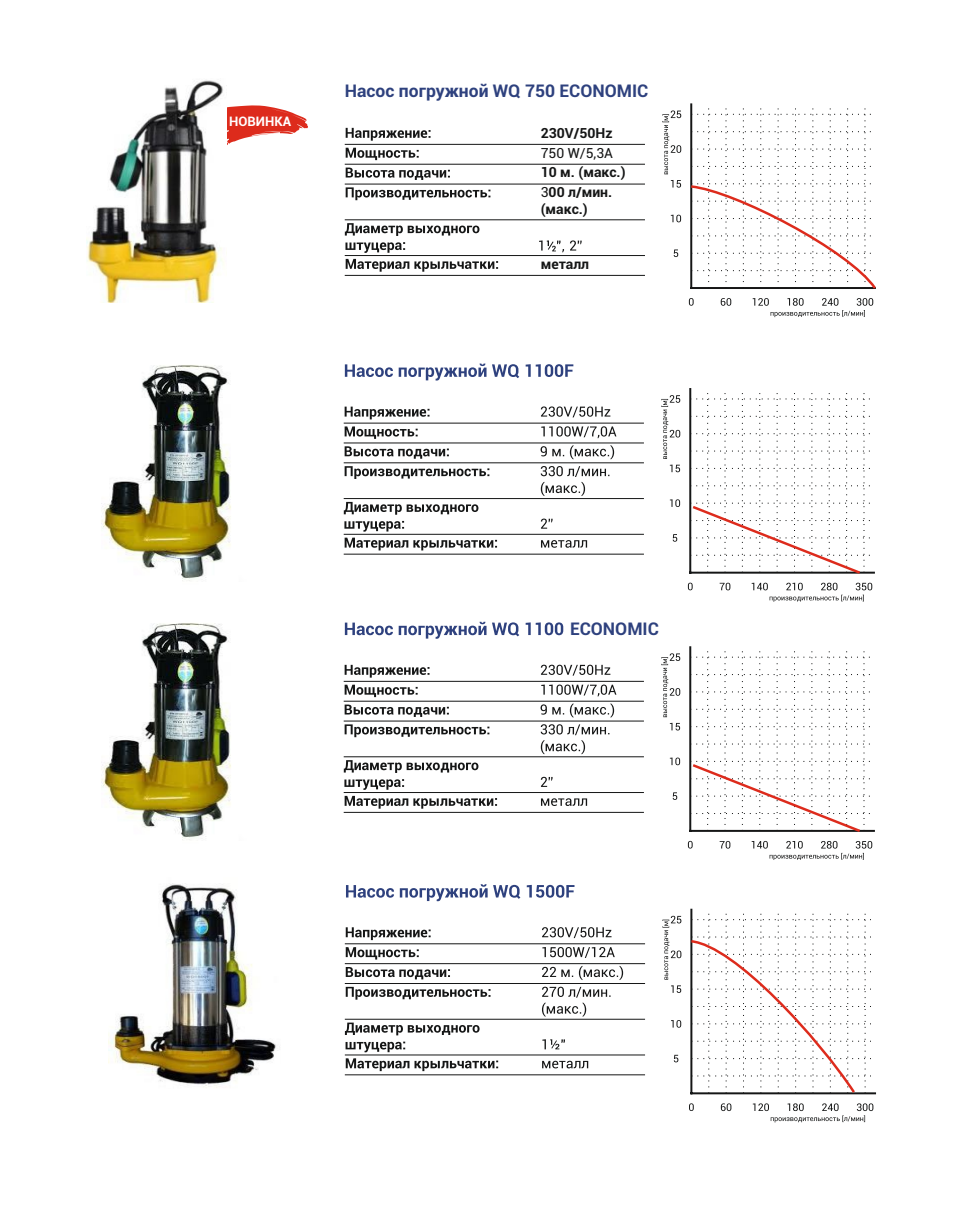
<style>
.page{position:relative;width:953px;height:1211px;background:#fff}
.page>*{position:absolute;margin:0;border:0;box-sizing:border-box;transform-origin:0 0}
.t1{font:700 17.5px "Roboto";color:#2e417e}
.t2{font:700 14px/20.1px "Roboto";color:#151616}
.t3{font:14px "Roboto";color:#151616}
.t4{font:700 13.12px "Roboto";color:#fff}
.s1{font-weight:400}
</style>
<div class="page">
<svg style="left:345px;top:128px;width:85px;height:13px"></svg>
<svg style="left:345px;top:148px;width:73px;height:12px"></svg>
<svg style="left:345px;top:167px;width:105px;height:13px"></svg>
<svg style="left:345px;top:187px;width:145px;height:13px"></svg>
<svg style="left:345px;top:223px;width:134px;height:30px"></svg>
<svg style="left:345px;top:259px;width:153px;height:13px"></svg>
<hr style="left:345px;top:144px;width:300px;height:1px;background:#151616">
<hr style="left:345px;top:164px;width:300px;height:1px;background:#151616">
<hr style="left:345px;top:184px;width:300px;height:1px;background:#151616">
<hr style="left:345px;top:219px;width:300px;height:1px;background:#151616">
<hr style="left:345px;top:255px;width:300px;height:1px;background:#151616">
<hr style="left:345px;top:275px;width:300px;height:1px;background:#151616">
<svg style="left:227px;top:105px;width:81px;height:40px"></svg>
<svg style="left:570px;top:240px;width:11px;height:10px"></svg>
<svg style="left:670px;top:180px;width:11px;height:8px"></svg>
<svg style="left:670px;top:215px;width:11px;height:7px"></svg>
<svg style="left:673px;top:249px;width:5px;height:8px"></svg>
<svg style="left:720px;top:298px;width:11px;height:8px"></svg>
<svg style="left:688px;top:298px;width:5px;height:8px"></svg>
<svg style="left:752px;top:298px;width:121px;height:19px"></svg>
<svg style="left:662px;top:110px;width:19px;height:64px"></svg>
<svg style="left:690px;top:104px;width:186px;height:185px"></svg>
<img style="left:87px;top:80px;width:137px;height:222px">
<hr style="left:689px;top:389px;width:2px;height:183px;background:#151616">
<svg style="left:669px;top:499px;width:11px;height:8px"></svg>
<svg style="left:672px;top:534px;width:5px;height:7px"></svg>
<svg style="left:719px;top:582px;width:11px;height:8px"></svg>
<svg style="left:687px;top:582px;width:5px;height:8px"></svg>
<svg style="left:751px;top:582px;width:121px;height:19px"></svg>
<svg style="left:661px;top:395px;width:19px;height:77px"></svg>
<svg style="left:345px;top:363px;width:228px;height:17px"></svg>
<svg style="left:344px;top:406px;width:85px;height:13px"></svg>
<svg style="left:344px;top:426px;width:73px;height:13px"></svg>
<svg style="left:344px;top:446px;width:105px;height:13px"></svg>
<svg style="left:344px;top:466px;width:145px;height:13px"></svg>
<svg style="left:344px;top:502px;width:134px;height:29px"></svg>
<svg style="left:344px;top:537px;width:153px;height:13px"></svg>
<svg style="left:541px;top:406px;width:69px;height:11px"></svg>
<svg style="left:541px;top:426px;width:75px;height:12px"></svg>
<svg style="left:540px;top:445px;width:74px;height:14px"></svg>
<svg style="left:541px;top:540px;width:46px;height:7px"></svg>
<svg style="left:540px;top:466px;width:69px;height:30px"></svg>
<svg style="left:541px;top:518px;width:11px;height:10px"></svg>
<hr style="left:344px;top:423px;width:300px;height:1px;background:#151616">
<hr style="left:344px;top:442px;width:300px;height:1px;background:#151616">
<hr style="left:344px;top:462px;width:300px;height:1px;background:#151616">
<hr style="left:344px;top:498px;width:300px;height:1px;background:#151616">
<hr style="left:344px;top:534px;width:300px;height:1px;background:#151616">
<hr style="left:344px;top:554px;width:300px;height:1px;background:#151616">
<svg style="left:690px;top:389px;width:183px;height:185px"></svg>
<img style="left:101px;top:365px;width:130px;height:216px">
<svg style="left:539px;top:240px;width:25px;height:12px"></svg>
<hr style="left:689px;top:647px;width:2px;height:183px;background:#151616">
<svg style="left:669px;top:757px;width:11px;height:8px"></svg>
<svg style="left:672px;top:792px;width:5px;height:8px"></svg>
<svg style="left:719px;top:841px;width:11px;height:7px"></svg>
<svg style="left:687px;top:840px;width:5px;height:8px"></svg>
<svg style="left:751px;top:841px;width:121px;height:19px"></svg>
<svg style="left:661px;top:653px;width:19px;height:77px"></svg>
<svg style="left:345px;top:621px;width:218px;height:17px"></svg>
<svg style="left:344px;top:665px;width:85px;height:12px"></svg>
<svg style="left:344px;top:684px;width:73px;height:13px"></svg>
<svg style="left:344px;top:704px;width:105px;height:13px"></svg>
<svg style="left:344px;top:724px;width:145px;height:13px"></svg>
<svg style="left:344px;top:760px;width:153px;height:48px"></svg>
<svg style="left:541px;top:664px;width:69px;height:11px"></svg>
<svg style="left:541px;top:684px;width:75px;height:12px"></svg>
<svg style="left:540px;top:703px;width:74px;height:14px"></svg>
<svg style="left:541px;top:798px;width:46px;height:8px"></svg>
<svg style="left:540px;top:724px;width:69px;height:30px"></svg>
<svg style="left:541px;top:776px;width:11px;height:11px"></svg>
<hr style="left:344px;top:681px;width:300px;height:1px;background:#151616">
<hr style="left:344px;top:701px;width:300px;height:1px;background:#151616">
<hr style="left:344px;top:720px;width:300px;height:1px;background:#151616">
<hr style="left:344px;top:756px;width:300px;height:1px;background:#151616">
<hr style="left:344px;top:792px;width:300px;height:1px;background:#151616">
<hr style="left:344px;top:812px;width:300px;height:1px;background:#151616">
<svg style="left:690px;top:647px;width:183px;height:185px"></svg>
<img style="left:101px;top:623px;width:130px;height:217px">
<svg style="left:346px;top:884px;width:228px;height:17px"></svg>
<svg style="left:346px;top:927px;width:84px;height:13px"></svg>
<svg style="left:346px;top:947px;width:73px;height:12px"></svg>
<svg style="left:346px;top:967px;width:104px;height:12px"></svg>
<svg style="left:346px;top:986px;width:144px;height:13px"></svg>
<svg style="left:345px;top:1022px;width:134px;height:30px"></svg>
<svg style="left:346px;top:1058px;width:152px;height:13px"></svg>
<svg style="left:542px;top:927px;width:69px;height:11px"></svg>
<svg style="left:542px;top:947px;width:72px;height:10px"></svg>
<svg style="left:542px;top:965px;width:81px;height:15px"></svg>
<svg style="left:542px;top:1060px;width:46px;height:8px"></svg>
<svg style="left:542px;top:986px;width:68px;height:30px"></svg>
<svg style="left:542px;top:1039px;width:23px;height:10px"></svg>
<hr style="left:345px;top:943px;width:300px;height:1px;background:#151616">
<hr style="left:345px;top:963px;width:300px;height:1px;background:#151616">
<hr style="left:345px;top:983px;width:300px;height:1px;background:#151616">
<hr style="left:345px;top:1018px;width:300px;height:1px;background:#151616">
<hr style="left:345px;top:1054px;width:300px;height:1px;background:#151616">
<hr style="left:345px;top:1074px;width:300px;height:1px;background:#151616">
<svg style="left:671px;top:985px;width:10px;height:7px"></svg>
<svg style="left:671px;top:1020px;width:10px;height:7px"></svg>
<svg style="left:673px;top:1054px;width:5px;height:8px"></svg>
<svg style="left:662px;top:915px;width:19px;height:64px"></svg>
<svg style="left:690px;top:909px;width:185px;height:186px"></svg>
<svg style="left:720px;top:1103px;width:11px;height:8px"></svg>
<svg style="left:689px;top:1103px;width:4px;height:7px"></svg>
<svg style="left:752px;top:1103px;width:121px;height:19px"></svg>
<img style="left:108px;top:883px;width:168px;height:205px">
<p class="t4" style="left:229px;top:116px;width:64px">НОВИНКА</p>
<p class="t1" style="left:345px;top:84px;width:305px">Насос погружной WQ 750 ECONOMIC</p>
<p class="t2" style="left:540px;top:124px;width:73px">230V/50Hz</p>
<p class="t3" style="left:540px;top:147px;width:74px">750 W/5,3A</p>
<p class="t2" style="left:540px;top:164px;width:86px">10 м. (макс.)<br><span class="s1">3</span>00 л/мин.</p>
<p class="t2" style="left:540px;top:201px;width:49px">(макс.)</p>
<p class="t2" style="left:540px;top:255px;width:50px">металл</p>
<p class="t1" style="left:570px;top:622px;width:90px">ECONOMIC</p>
</div>
